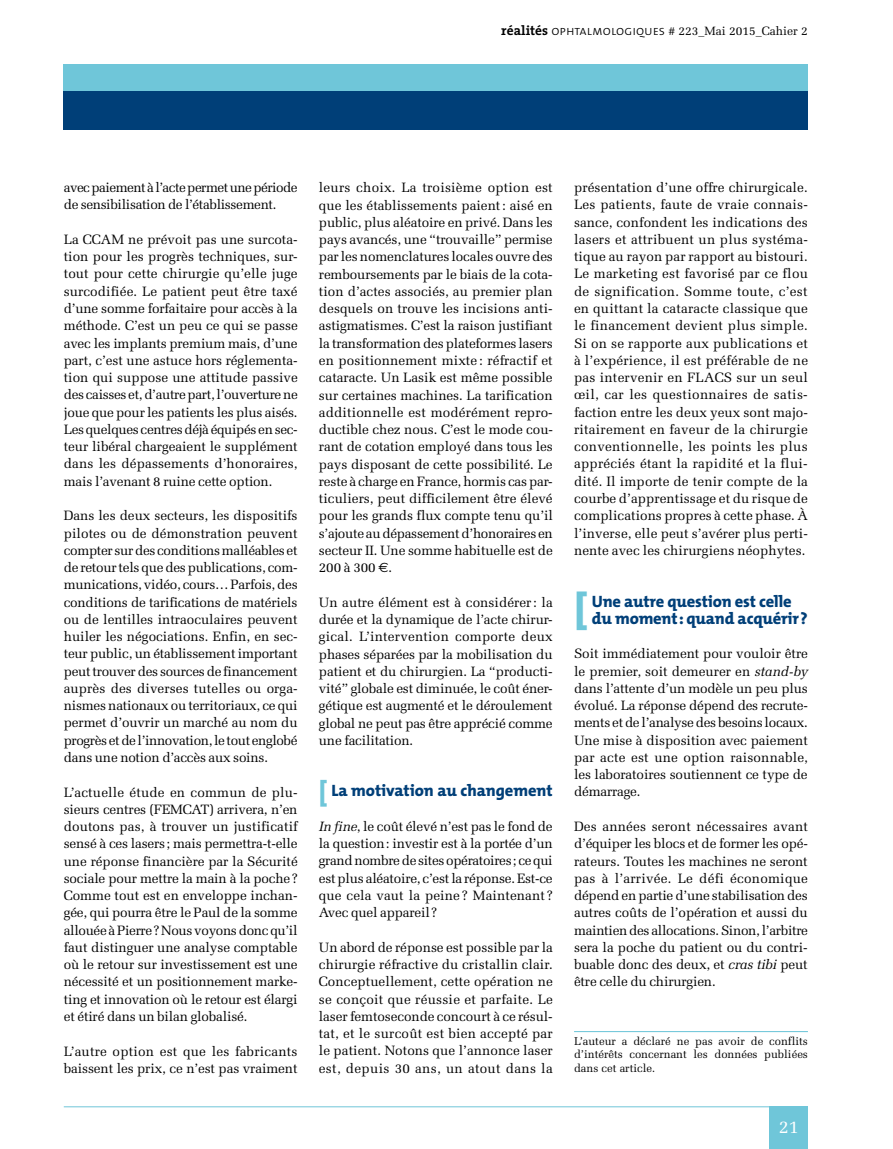
<style>
.page{position:relative;width:893px;height:1149px;background:#fff}
.page>*{position:absolute;margin:0;border:0;box-sizing:border-box;transform-origin:0 0}
.t1{font:800 39px "The Mix";color:#6fc6d9;scale:1.1 1}
.t2{font:18px "Melior";color:#fff}
.t3{font:800 16.5px/17.2px "The Mix";letter-spacing:-.01em;color:#003f78}
.t4{font:13.5px/17.2px "Melior";letter-spacing:-.01em;color:#000;text-align:justify}
.t5{font:12px "Melior";color:#000}
.t6{font:11.25px/13.5px "Melior";color:#000;text-align:justify}
.s1{font-family:"The Serif";font-weight:700;font-size:13.5px}
.s2{font-family:"The Sans Light Caps";font-size:13.5px}
.s3{font-family:"Euro Sans"}
.s4{font-size:27px;color:#6fc6d9}
.s5{font-style:italic}
</style>
<div class="page">
<div style="left:64px;top:64px;width:744px;height:27px;background:#6fc6d9"></div>
<div style="left:64px;top:91px;width:744px;height:39px;background:#003f78"></div>
<div style="left:770px;top:1106px;width:38px;height:42px;background:#6fc6d9"></div>
<hr style="left:64px;top:1106px;width:744px;height:1px;background:#6fc6d9">
<hr style="left:574px;top:1030px;width:234px;height:1px;background:#6fc6d9">
<p class="t5" style="left:501px;top:24px;width:308px"><span class="s1">réalités</span> <span class="s2">ophtalmologiques</span> # 223_Mai 2015_Cahier 2</p>
<p class="t4" style="left:64px;top:179px;width:235px">avec paiement à l’acte permet une période de sensibilisation de l’établissement.</p>
<p class="t4" style="left:64px;top:231px;width:236px">La CCAM ne prévoit pas une surcota&shy;tion pour les progrès techniques, sur&shy;tout pour cette chirurgie qu’elle juge surcodifiée. Le patient peut être taxé d’une somme forfaitaire pour accès à la méthode. C’est un peu ce qui se passe avec les implants premium mais, d’une part, c’est une astuce hors réglementa&shy;tion qui suppose une attitude passive des caisses et, d’autre part, l’ouverture ne joue que pour les patients les plus aisés.<br>Les quelques centres déjà équipés en sec&shy;teur libéral chargeaient le supplément dans les dépassements d’honoraires, mais l’avenant 8 ruine cette option.</p>
<p class="t4" style="left:64px;top:507px;width:236px">Dans les deux secteurs, les dispositifs pilotes ou de démonstration peuvent compter sur des conditions malléables et de retour tels que des publications, com&shy;munications, vidéo, cours… Parfois, des conditions de tarifications de matériels ou de lentilles intraoculaires peuvent huiler les négociations. Enfin, en sec&shy;teur public, un établissement important peut trouver des sources de financement auprès des diverses tutelles ou orga&shy;nismes nationaux ou territoriaux, ce qui permet d’ouvrir un marché au nom du progrès et de l’innovation, le tout englobé dans une notion d’accès aux soins.</p>
<p class="t4" style="left:64px;top:783px;width:236px">L’actuelle étude en commun de plu&shy;sieurs centres (FEMCAT) arrivera, n’en doutons pas, à trouver un justificatif sensé à ces lasers; mais permettra-t-elle une réponse financière par la Sécurité sociale pour mettre la main à la poche?<br>Comme tout est en enveloppe inchan&shy;gée, qui pourra être le Paul de la somme allouée à Pierre? Nous voyons donc qu’il faut distinguer une analyse comptable où le retour sur investissement est une nécessité et un positionnement marke&shy;ting et innovation où le retour est élargi et étiré dans un bilan globalisé.</p>
<p class="t4" style="left:64px;top:1041px;width:235px">L’autre option est que les fabricants baissent les prix, ce n’est pas vraiment</p>
<p class="t4" style="left:319px;top:179px;width:236px">leurs choix. La troisième option est que les établissements paient: aisé en public, plus aléatoire en privé. Dans les pays avancés, une “trouvaille” permise par les nomenclatures locales ouvre des remboursements par le biais de la cota&shy;tion d’actes associés, au premier plan desquels on trouve les incisions anti&shy;astigmatismes. C’est la raison justifiant la transformation des plateformes lasers en positionnement mixte : réfractif et cataracte. Un Lasik est même possible sur certaines machines. La tarification additionnelle est modérément repro&shy;ductible chez nous. C’est le mode cou&shy;rant de cotation employé dans tous les pays disposant de cette possibilité. Le reste à charge en France, hormis cas par&shy;ticuliers, peut difficilement être élevé pour les grands flux compte tenu qu’il s’ajoute au dépassement d’honoraires en secteur II. Une somme habituelle est de 200 à 300 <span class="s3">e</span>.</p>
<p class="t4" style="left:319px;top:593px;width:235px">Un autre élément est à considérer: la durée et la dynamique de l’acte chirur&shy;gical. L’intervention comporte deux phases séparées par la mobilisation du patient et du chirurgien. La “producti&shy;vité” globale est diminuée, le coût éner&shy;gétique est augmenté et le déroulement global ne peut pas être apprécié comme une facilitation.</p>
<p class="t3" style="left:319px;top:781px;width:235px"><span class="s4">[</span> La motivation au changement</p>
<p class="t4" style="left:319px;top:817px;width:235px"><span class="s5">In fine</span>, le coût élevé n’est pas le fond de la question: investir est à la portée d’un grand nombre de sites opératoires; ce qui est plus aléatoire, c’est la réponse. Est-ce que cela vaut la peine ? Maintenant ?<br>Avec quel appareil?</p>
<p class="t4" style="left:319px;top:938px;width:236px">Un abord de réponse est possible par la chirurgie réfractive du cristallin clair.<br>Conceptuellement, cette opération ne se conçoit que réussie et parfaite. Le laser femtoseconde concourt à ce résul&shy;tat, et le surcoût est bien accepté par le patient. Notons que l’annonce laser est, depuis 30 ans, un atout dans la</p>
<p class="t4" style="left:574px;top:179px;width:235px">présentation d’une offre chirurgicale.<br>Les patients, faute de vraie connais&shy;sance, confondent les indications des lasers et attribuent un plus systéma&shy;tique au rayon par rapport au bistouri.<br>Le marketing est favorisé par ce flou de signification. Somme toute, c’est en quittant la cataracte classique que le financement devient plus simple.<br>Si on se rapporte aux publications et à l’expérience, il est préférable de ne pas intervenir en FLACS sur un seul œil, car les questionnaires de satis&shy;faction entre les deux yeux sont majo&shy;ritairement en faveur de la chirurgie conventionnelle, les points les plus appréciés étant la rapidité et la flui&shy;dité. Il importe de tenir compte de la courbe d’apprentissage et du risque de complications propres à cette phase. À l’inverse, elle peut s’avérer plus perti&shy;nente avec les chirurgiens néophytes.</p>
<h1 class="t1" style="left:574px;top:575px;width:14px">[</h1>
<p class="t3" style="left:592px;top:591px;width:217px">Une autre question est celle du moment: quand acquérir?</p>
<p class="t4" style="left:574px;top:645px;width:235px">Soit immédiatement pour vouloir être le premier, soit demeurer en <span class="s5">stand-by </span>dans l’attente d’un modèle un peu plus évolué. La réponse dépend des recrute&shy;ments et de l’analyse des besoins locaux.<br>Une mise à disposition avec paiement par acte est une option raisonnable, les laboratoires soutiennent ce type de démarrage.</p>
<p class="t4" style="left:574px;top:817px;width:235px">Des années seront nécessaires avant d’équiper les blocs et de former les opé&shy;rateurs. Toutes les machines ne seront pas à l’arrivée. Le défi économique dépend en partie d’une stabilisation des autres coûts de l’opération et aussi du maintien des allocations. Sinon, l’arbitre sera la poche du patient ou du contri&shy;buable donc des deux, et <span class="s5">cras tibi</span> peut être celle du chirurgien.</p>
<p class="t6" style="left:574px;top:1033px;width:235px">L’auteur a déclaré ne pas avoir de conflits d’intérêts concernant les données publiées dans cet article.</p>
<h2 class="t2" style="left:779px;top:1115px;width:22px">21</h2>
</div>
